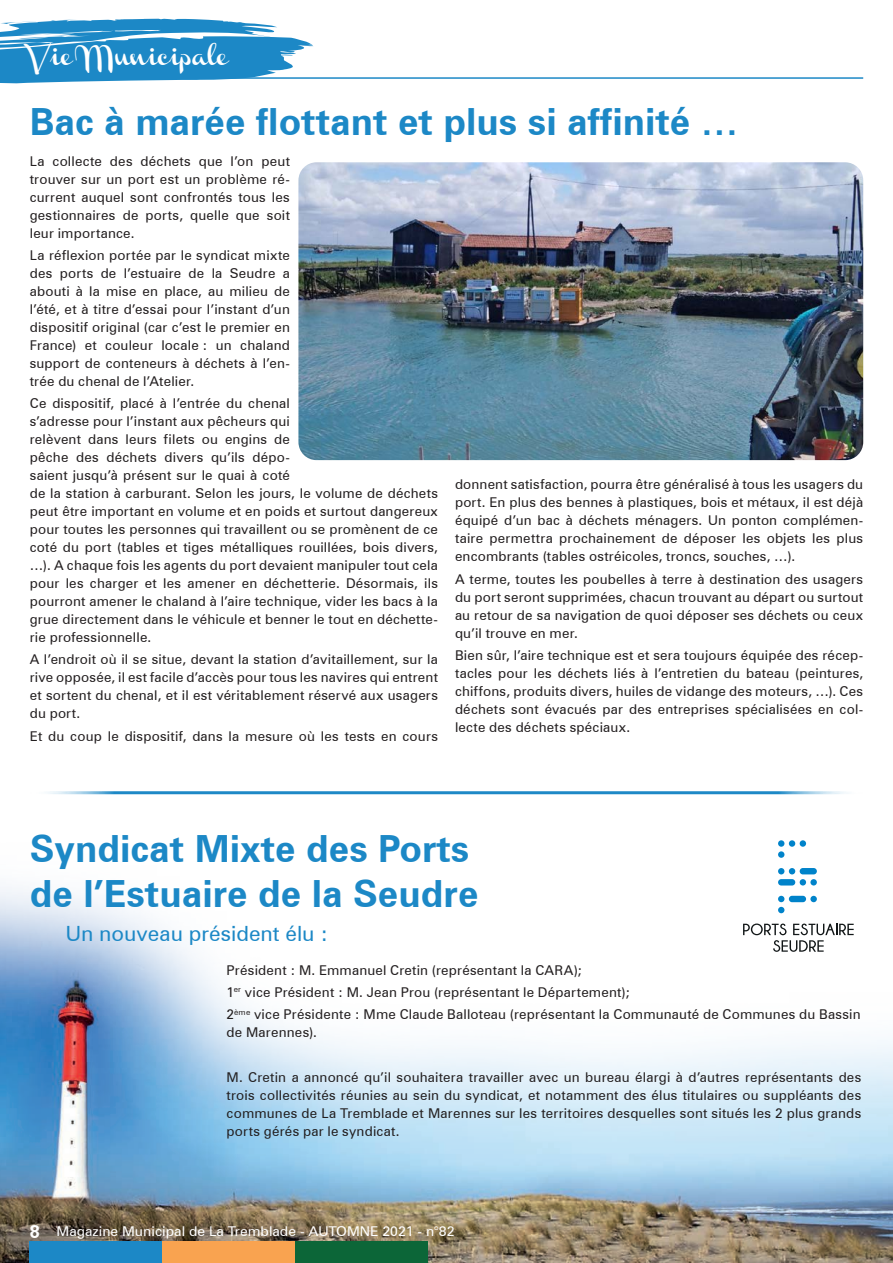
<style>
.page{position:relative;width:893px;height:1263px;background:#fff}
.page>*{position:absolute;margin:0;border:0;box-sizing:border-box;transform-origin:0 0}
.t1{font:700 37.5px/45px "Zurich BT";color:#1c88c6}
.t2{font:21px "Zurich BT";color:#1c88c6}
.t3{font:18px "Channel";color:#fff}
.t4{font:13.5px/18px "Zurich BT";letter-spacing:.015em;color:#231f20;text-align:justify}
.t5{font:13.5px "Zurich BT";color:#fff;scale:1.04 1}
.s1{font-weight:700;font-size:18px}
</style>
<div class="page">
<img style="left:0;top:841px;width:893px;height:422px">
<div style="left:30px;top:1242px;width:132px;height:21px;background:#1c88c6"></div>
<div style="left:162px;top:1242px;width:133px;height:21px;background:#f9a350"></div>
<div style="left:295px;top:1242px;width:132px;height:21px;background:#0c6638"></div>
<svg style="left:0;top:19px;width:313px;height:64px"></svg>
<hr style="left:30px;top:77px;width:833px;height:2px;background:#1c88c6">
<img style="left:298px;top:162px;width:565px;height:298px">
<hr style="left:29px;top:791px;width:834px;height:3px;background:#1c88c6">
<div style="left:778px;top:851px;width:6px;height:7px;background:#0083ca;border-radius:50%"></div>
<svg style="left:778px;top:868px;width:28px;height:17px"></svg>
<div style="left:810px;top:879px;width:7px;height:6px;background:#0083ca;border-radius:50%"></div>
<div style="left:810px;top:896px;width:7px;height:6px;background:#0083ca;border-radius:50%"></div>
<svg style="left:778px;top:896px;width:6px;height:17px"></svg>
<div style="left:800px;top:868px;width:17px;height:6px;background:#0083ca;border-radius:3px"></div>
<div style="left:789px;top:896px;width:17px;height:6px;background:#0083ca;border-radius:3px"></div>
<div style="left:778px;top:840px;width:6px;height:7px;background:#0083ca;border-radius:50%"></div>
<div style="left:789px;top:840px;width:6px;height:7px;background:#0083ca;border-radius:50%"></div>
<div style="left:800px;top:840px;width:6px;height:7px;background:#0083ca;border-radius:50%"></div>
<svg style="left:743px;top:923px;width:111px;height:29px"></svg>
<h3 class="t3" style="left:30px;top:48px;width:201px">Vie Municipale</h3>
<h1 class="t1" style="left:30px;top:99px;width:710px">Bac à marée flottant et plus si affinité …</h1>
<p class="t4" style="left:30px;top:152px;width:262px">La collecte des déchets que l’on peut trouver sur un port est un problème ré&shy;current auquel sont confrontés tous les gestionnaires de ports, quelle que soit leur importance.</p>
<p class="t4" style="left:30px;top:246px;width:262px">La réflexion portée par le syndicat mixte des ports de l’estuaire de la Seudre a abouti à la mise en place, au milieu de l’été, et à titre d’essai pour l’instant d’un dispositif original (car c’est le premier en France) et couleur locale : un chaland support de conteneurs à déchets à l’en&shy;trée du chenal de l’Atelier.</p>
<p class="t4" style="left:30px;top:394px;width:410px;text-align:left">Ce dispositif, placé à l’entrée du chenal<br>s’adresse pour l’instant aux pêcheurs qui<br>relèvent dans leurs filets ou engins de<br>pêche des déchets divers qu’ils dépo-<br>saient jusqu’à présent sur le quai à coté<br>de la station à carburant. Selon les jours, le volume de déchets peut être important en volume et en poids et surtout dangereux pour toutes les personnes qui travaillent ou se promènent de ce coté du port (tables et tiges métalliques rouillées, bois divers, …). A chaque fois les agents du port devaient manipuler tout cela pour les charger et les amener en déchetterie. Désormais, ils pourront amener le chaland à l’aire technique, vider les bacs à la grue directement dans le véhicule et benner le tout en déchette&shy;rie professionnelle.</p>
<p class="t4" style="left:30px;top:650px;width:410px">A l’endroit où il se situe, devant la station d’avitaillement, sur la rive opposée, il est facile d’accès pour tous les navires qui entrent et sortent du chenal, et il est véritablement réservé aux usagers du port.</p>
<p class="t4" style="left:30px;top:727px;width:410px">Et du coup le dispositif, dans la mesure où les tests en cours</p>
<p class="t4" style="left:455px;top:476px;width:410px">donnent satisfaction, pourra être généralisé à tous les usagers du port. En plus des bennes à plastiques, bois et métaux, il est déjà équipé d’un bac à déchets ménagers. Un ponton complémen&shy;taire permettra prochainement de déposer les objets les plus encombrants (tables ostréicoles, troncs, souches, …).</p>
<p class="t4" style="left:455px;top:570px;width:410px">A terme, toutes les poubelles à terre à destination des usagers du port seront supprimées, chacun trouvant au départ ou surtout au retour de sa navigation de quoi déposer ses déchets ou ceux qu’il trouve en mer.</p>
<p class="t4" style="left:455px;top:646px;width:410px">Bien sûr, l’aire technique est et sera toujours équipée des récep&shy;tacles pour les déchets liés à l’entretien du bateau (peintures, chiffons, produits divers, huiles de vidange des moteurs, …). Ces déchets sont évacués par des entreprises spécialisées en col&shy;lecte des déchets spéciaux.</p>
<h1 class="t1" style="left:30px;top:826px;width:450px">Syndicat Mixte des Ports de l’Estuaire de la Seudre</h1>
<h2 class="t2" style="left:66px;top:920px;width:264px">Un nouveau président élu :</h2>
<p class="t4" style="left:227px;top:958px;width:635px;line-height:22.2px;text-align:left">Président : M. Emmanuel Cretin (représentant la CARA);<br>1<sup>er</sup> vice Président : M. Jean Prou (représentant le Département);<br>2<sup>ème</sup> vice Présidente : Mme Claude Balloteau (représentant la Communauté de Communes du Bassin</p>
<p class="t4" style="left:227px;top:1023px;width:92px">de Marennes).</p>
<p class="t4" style="left:227px;top:1068px;width:636px">M. Cretin a annoncé qu’il souhaitera travailler avec un bureau élargi à d’autres représentants des trois collectivités réunies au sein du syndicat, et notamment des élus titulaires ou suppléants des communes de La Tremblade et Marennes sur les territoires desquelles sont situés les 2 plus grands ports gérés par le syndicat.</p>
<p class="t5" style="left:30px;top:1223px;width:410px"><span class="s1">8</span> Magazine Municipal de La Tremblade - AUTOMNE 2021 - n°82</p>
</div>
